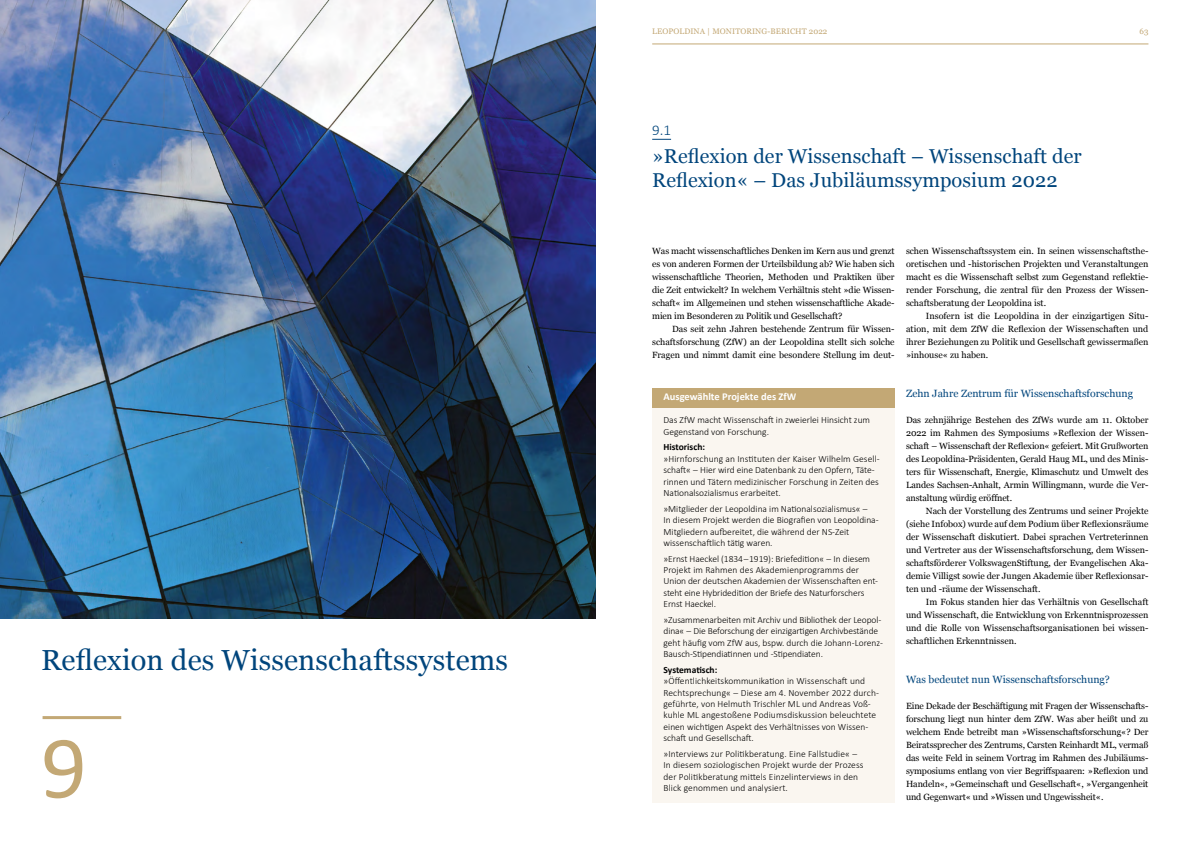
<style>
.page{position:relative;width:1191px;height:842px;background:#fff}
.page>*{position:absolute;margin:0;border:0;box-sizing:border-box;transform-origin:0 0}
.t1{font:90px "Calibri";color:#c3a875}
.t2{font:29px "Georgia";letter-spacing:.005em;color:#00457c}
.t3{font:20px/24px "Georgia";letter-spacing:.005em;color:#00457c}
.t4{font:300 15px "Calibri";color:#00457c}
.t5{font:10.5px "Georgia";color:#00457c}
.t6{font:700 10.5px "Calibri";color:#fff}
.t7{font:300 9.5px/11.4px "Calibri";color:#000}
.t8{font:700 9.5px "Calibri";color:#000}
.t9{font:9px/13px "Georgia";color:#000;text-align:justify}
.t10{font:8px "Georgia";letter-spacing:.01em;color:#c3a875}
</style>
<div class="page">
<hr style="left:652px;top:44px;width:496px;height:1px;background:#c3a875">
<hr style="left:43px;top:716px;width:78px;height:3px;background:#c3a875">
<svg style="left:652px;top:139px;width:19px;height:1px"></svg>
<div style="left:652px;top:388px;width:242px;height:21px;background:#c3a875"></div>
<div style="left:652px;top:408px;width:242px;height:394px;background:#faf6f0"></div>
<img style="left:0;top:0;width:595px;height:618px">
<h2 class="t2" style="left:41px;top:639px;width:468px">Reflexion des Wissenschaftssystems</h2>
<h1 class="t1" style="left:40px;top:701px;width:49px">9</h1>
<p class="t10" style="left:652px;top:26px;width:177px">LEOPOLDINA | MONITORING-BERICHT 2022</p>
<p class="t10" style="left:1139px;top:26px;width:11px">63</p>
<h3 class="t4" style="left:652px;top:121px;width:20px">9.1</h3>
<h3 class="t3" style="left:652px;top:143px;width:431px">»Reflexion der Wissenschaft – Wissenschaft der<br>Reflexion« – Das Jubiläumssymposium 2022</h3>
<p class="t9" style="left:652px;top:244px;width:244px">Was macht wissenschaftliches Denken im Kern aus und grenzt es von anderen Formen der Urteilsbildung ab? Wie haben sich wissenschaftliche Theorien, Methoden und Praktiken über die Zeit entwickelt? In welchem Verhältnis steht »die Wissen&shy;schaft« im Allgemeinen und stehen wissenschaftliche Akade&shy;mien im Besonderen zu Politik und Gesellschaft?</p>
<p class="t9" style="left:652px;top:322px;width:244px;text-indent:20px">Das seit zehn Jahren bestehende Zentrum für Wissen&shy;schaftsforschung (ZfW) an der Leopoldina stellt sich solche Fragen und nimmt damit eine besondere Stellung im deut-</p>
<p class="t6" style="left:663px;top:390px;width:134px">Ausgewählte Projekte des ZfW</p>
<p class="t7" style="left:663px;top:414px;width:208px">Das ZfW macht Wissenschaft in zweierlei Hinsicht zum<br>Gegenstand von Forschung.</p>
<p class="t8" style="left:663px;top:441px;width:43px">Historisch:</p>
<p class="t7" style="left:663px;top:453px;width:218px">»Hirnforschung an Instituten der Kaiser Wilhelm Gesell&shy;schaft« – Hier wird eine Datenbank zu den Opfern, Täte&shy;rinnen und Tätern medizinischer Forschung in Zeiten des Nationalsozialismus erarbeitet.</p>
<p class="t7" style="left:663px;top:503px;width:217px">»Mitglieder der Leopoldina im Nationalsozialismus« –<br>In diesem Projekt werden die Biografien von Leopoldina-Mitgliedern aufbereitet, die während der NS-Zeit wissenschaftlich tätig waren.</p>
<p class="t7" style="left:663px;top:553px;width:216px">»Ernst Haeckel (1834 – 1919): Briefedition« – In diesem Projekt im Rahmen des Akademienprogramms der Union der deutschen Akademien der Wissenschaften ent&shy;steht eine Hybridedition der Briefe des Naturforschers Ernst Haeckel.</p>
<p class="t7" style="left:663px;top:614px;width:221px">»Zusammenarbeiten mit Archiv und Bibliothek der Leopol&shy;dina« – Die Beforschung der einzigartigen Archivbestände geht häufig vom ZfW aus, bspw. durch die Johann-Lorenz-Bausch-Stipendiatinnen und -Stipendiaten.</p>
<p class="t8" style="left:663px;top:664px;width:55px">Systematisch:</p>
<p class="t7" style="left:663px;top:675px;width:217px">»Öffentlichkeitskommunikation in Wissenschaft und Rechtsprechung« – Diese am 4. November 2022 durch&shy;geführte, von Helmuth Trischler ML und Andreas Voß&shy;kuhle ML angestoßene Podiumsdiskussion beleuchtete einen wichtigen Aspekt des Verhältnisses von Wissen&shy;schaft und Gesellschaft.</p>
<p class="t7" style="left:663px;top:748px;width:201px">»Interviews zur Politikberatung. Eine Fallstudie« – In diesem soziologischen Projekt wurde der Prozess der Politikberatung mittels Einzelinterviews in den Blick genommen und analysiert.</p>
<p class="t9" style="left:906px;top:244px;width:244px">schen Wissenschaftssystem ein. In seinen wissenschaftsthe&shy;oretischen und -historischen Projekten und Veranstaltungen macht es die Wissenschaft selbst zum Gegenstand reflektie&shy;render Forschung, die zentral für den Prozess der Wissen&shy;schaftsberatung der Leopoldina ist.</p>
<p class="t9" style="left:906px;top:309px;width:244px;text-indent:20px">Insofern ist die Leopoldina in der einzigartigen Situ&shy;ation, mit dem ZfW die Reflexion der Wissenschaften und ihrer Beziehungen zu Politik und Gesellschaft gewissermaßen »inhouse« zu haben.</p>
<p class="t5" style="left:906px;top:386px;width:228px">Zehn Jahre Zentrum für Wissenschaftsforschung</p>
<p class="t9" style="left:906px;top:413px;width:244px">Das zehnjährige Bestehen des ZfWs wurde am 11. Oktober 2022 im Rahmen des Symposiums »Reflexion der Wissen&shy;schaft – Wissenschaft der Reflexion« gefeiert. Mit Grußworten des Leopoldina-Präsidenten, Gerald Haug ML, und des Minis&shy;ters für Wissenschaft, Energie, Klimaschutz und Umwelt des Landes Sachsen-Anhalt, Armin Willingmann, wurde die Ver&shy;anstaltung würdig eröffnet.</p>
<p class="t9" style="left:906px;top:504px;width:244px;text-indent:20px">Nach der Vorstellung des Zentrums und seiner Projekte (siehe Infobox) wurde auf dem Podium über Reflexionsräume der Wissenschaft diskutiert. Dabei sprachen Vertreterinnen und Vertreter aus der Wissenschaftsforschung, dem Wissen&shy;schaftsförderer VolkswagenStiftung, der Evangelischen Aka&shy;demie Villigst sowie der Jungen Akademie über Reflexionsar&shy;ten und -räume der Wissenschaft.</p>
<p class="t9" style="left:906px;top:595px;width:244px;text-indent:20px">Im Fokus standen hier das Verhältnis von Gesellschaft und Wissenschaft, die Entwicklung von Erkenntnisprozessen und die Rolle von Wissenschaftsorganisationen bei wissen&shy;schaftlichen Erkenntnissen.</p>
<p class="t5" style="left:906px;top:672px;width:205px">Was bedeutet nun Wissenschaftsforschung?</p>
<p class="t9" style="left:906px;top:699px;width:244px">Eine Dekade der Beschäftigung mit Fragen der Wissenschafts&shy;forschung liegt nun hinter dem ZfW. Was aber heißt und zu welchem Ende betreibt man »Wissenschaftsforschung«? Der Beiratssprecher des Zentrums, Carsten Reinhardt ML, vermaß das weite Feld in seinem Vortrag im Rahmen des Jubiläums&shy;symposiums entlang von vier Begriffspaaren: »Reflexion und Handeln«, »Gemeinschaft und Gesellschaft«, »Vergangenheit und Gegenwart« und »Wissen und Ungewissheit«.</p>
</div>
